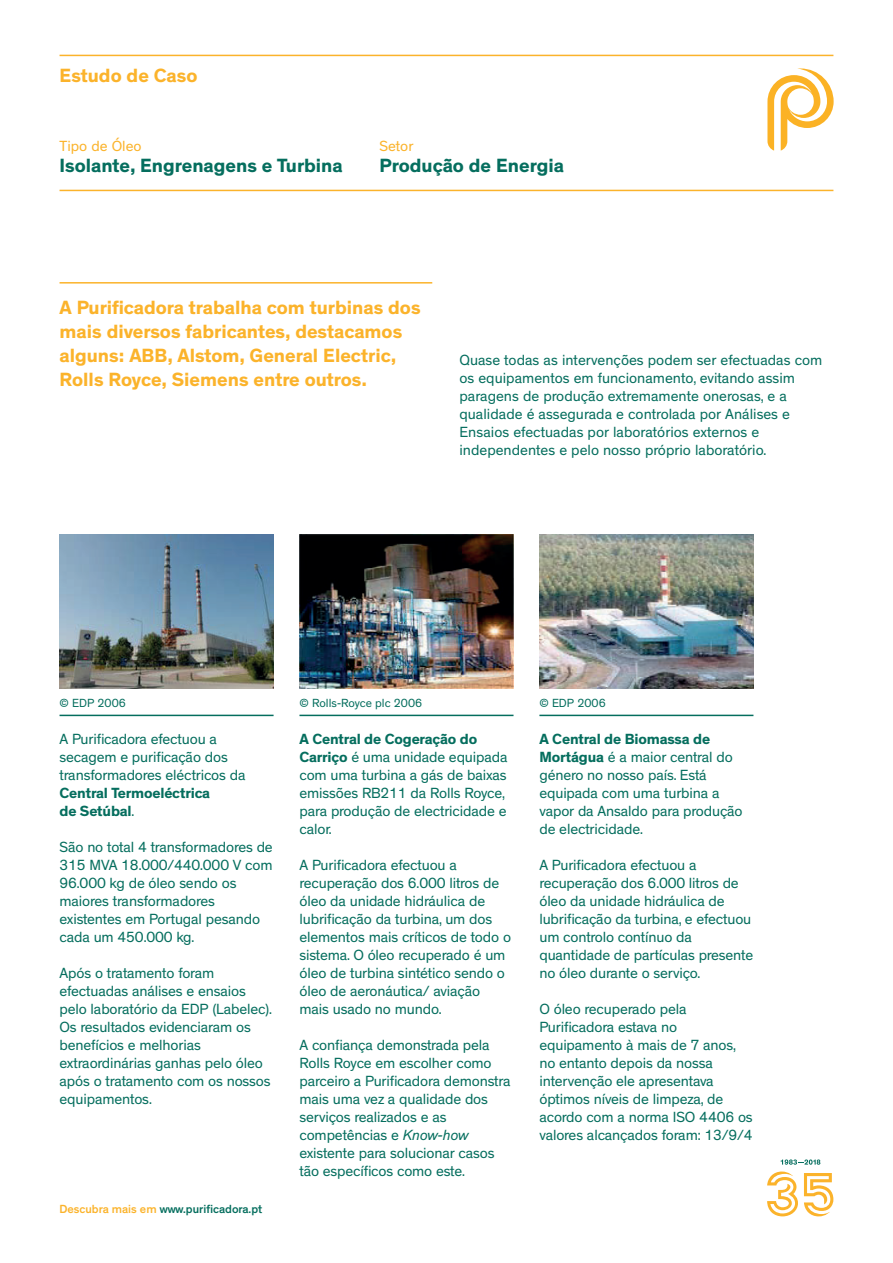
<style>
.page{position:relative;width:893px;height:1263px;background:#fff}
.page>*{position:absolute;margin:0;border:0;box-sizing:border-box;transform-origin:0 0}
.t1{font:700 19.5px/24px "Theinhardt";color:#fbb32b}
.t2{font:700 19.5px "Theinhardt";color:#056e5e}
.t3{font:15px/18px "Theinhardt";letter-spacing:-.01em;color:#056e5e}
.t4{font:700 15px/18px "Theinhardt";letter-spacing:-.01em;color:#056e5e}
.t5{font:15px "Theinhardt";color:#fbb32b}
.t6{font:12px "Theinhardt";color:#056e5e}
.t7{font:500 12px "Theinhardt";color:#056e5e}
.s1{font-weight:400}
.s2{color:#fbb32b}
.s3{font-weight:700}
.s4{font-style:italic}
</style>
<div class="page">
<hr style="left:60px;top:190px;width:773px;height:1px;background:#fbb32b">
<hr style="left:60px;top:715px;width:214px;height:1px;background:#056e5e">
<hr style="left:299px;top:715px;width:214px;height:1px;background:#056e5e">
<hr style="left:539px;top:715px;width:214px;height:1px;background:#056e5e">
<hr style="left:60px;top:55px;width:773px;height:1px;background:#fbb32b">
<svg style="left:767px;top:68px;width:67px;height:83px"></svg>
<img style="left:60px;top:535px;width:214px;height:154px">
<img style="left:299px;top:535px;width:214px;height:154px">
<img style="left:539px;top:535px;width:214px;height:154px">
<hr style="left:60px;top:282px;width:372px;height:2px;background:#fbb32b">
<svg style="left:781px;top:1159px;width:39px;height:6px"></svg>
<svg style="left:804px;top:1173px;width:29px;height:43px"></svg>
<svg style="left:767px;top:1171px;width:31px;height:45px"></svg>
<h1 class="t1" style="left:60px;top:64px;width:139px">Estudo de Caso</h1>
<p class="t5" style="left:60px;top:137px;width:84px">Tipo de Óleo</p>
<h1 class="t2" style="left:60px;top:153px;width:285px">Isolante, Engrenagens e Turbina</h1>
<p class="t5" style="left:379px;top:137px;width:35px">Setor</p>
<h1 class="t2" style="left:379px;top:153px;width:186px">Produção de Energia</h1>
<h1 class="t1" style="left:60px;top:296px;width:363px">A Purificadora trabalha com turbinas dos mais diversos fabricantes, destacamos alguns: ABB, Alstom, General Electric, Rolls Royce, Siemens entre outros.</h1>
<p class="t3" style="left:459px;top:351px;width:364px">Quase todas as intervenções podem ser efectuadas com os equipamentos em funcionamento, evitando assim paragens de produção extremamente onerosas, e a qualidade é assegurada e controlada por Análises e Ensaios efectuadas por laboratórios externos e independentes e pelo nosso próprio laboratório.</p>
<p class="t6" style="left:60px;top:696px;width:68px">© EDP 2006</p>
<p class="t3" style="left:60px;top:730px;width:188px">A Purificadora efectuou a secagem e purificação dos transformadores eléctricos da</p>
<p class="t4" style="left:60px;top:784px;width:152px">Central Termoeléctrica de Setúbal<span class="s1">.</span></p>
<p class="t3" style="left:60px;top:838px;width:215px">São no total 4 transformadores de<br>315 MVA 18.000/440.000 V com<br>96.000 kg de óleo sendo os maiores transformadores existentes em Portugal pesando cada um 450.000 kg.</p>
<p class="t3" style="left:60px;top:964px;width:214px">Após o tratamento foram efectuadas análises e ensaios pelo laboratório da EDP (Labelec).<br>Os resultados evidenciaram os benefícios e melhorias extraordinárias ganhas pelo óleo após o tratamento com os nossos equipamentos.</p>
<p class="t7" style="left:60px;top:1201px;width:204px"><span class="s2">Descubra mais em</span> www.purificadora.pt</p>
<p class="t6" style="left:299px;top:696px;width:124px">© Rolls-Royce plc 2006</p>
<p class="t6" style="left:539px;top:696px;width:68px">© EDP 2006</p>
<p class="t3" style="left:299px;top:730px;width:210px"><span class="s3">A Central de Cogeração do<br>Carriço</span> é uma unidade equipada com uma turbina a gás de baixas emissões RB211 da Rolls Royce, para produção de electricidade e calor.</p>
<p class="t3" style="left:299px;top:856px;width:213px">A Purificadora efectuou a recuperação dos 6.000 litros de óleo da unidade hidráulica de lubrificação da turbina, um dos elementos mais críticos de todo o sistema. O óleo recuperado é um óleo de turbina sintético sendo o óleo de aeronáutica/ aviação mais usado no mundo.</p>
<p class="t3" style="left:299px;top:1036px;width:213px">A confiança demonstrada pela<br>Rolls Royce em escolher como parceiro a Purificadora demonstra mais uma vez a qualidade dos serviços realizados e as competências e <span class="s4">Know-how </span>existente para solucionar casos tão específicos como este.</p>
<p class="t3" style="left:539px;top:730px;width:205px"><span class="s3">A Central de Biomassa de<br>Mortágua</span> é a maior central do género no nosso país. Está equipada com uma turbina a vapor da Ansaldo para produção de electricidade.</p>
<p class="t3" style="left:539px;top:856px;width:215px">A Purificadora efectuou a recuperação dos 6.000 litros de óleo da unidade hidráulica de lubrificação da turbina, e efectuou um controlo contínuo da quantidade de partículas presente no óleo durante o serviço.</p>
<p class="t3" style="left:539px;top:1000px;width:215px">O óleo recuperado pela<br>Purificadora estava no equipamento à mais de 7 anos, no entanto depois da nossa intervenção ele apresentava óptimos níveis de limpeza, de acordo com a norma ISO 4406 os valores alcançados foram: 13/9/4</p>
</div>
